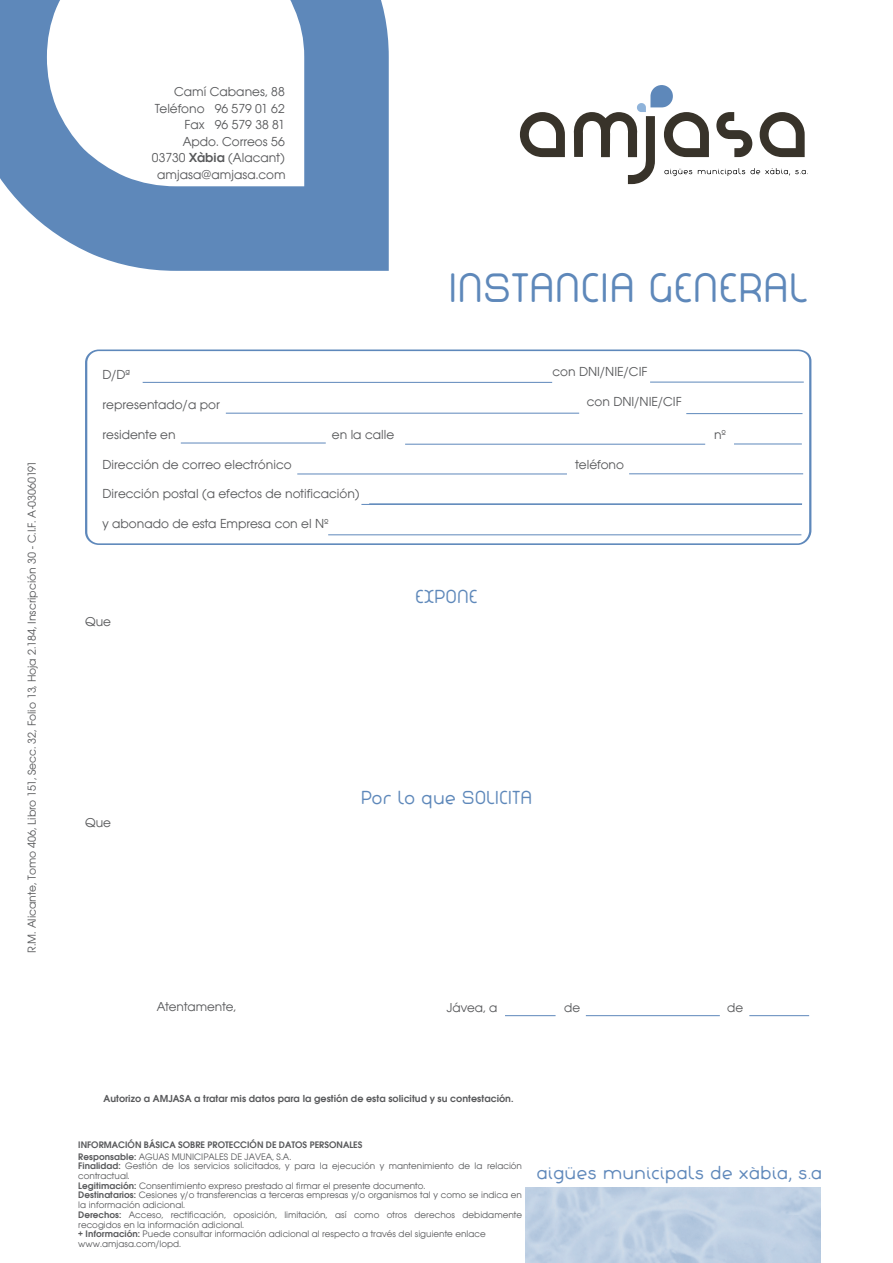
<style>
.page{position:relative;width:893px;height:1263px;background:#fff}
.page>*{position:absolute;margin:0;border:0;box-sizing:border-box;transform-origin:0 0}
.t1{font:36px "Lachata";color:#5e88ba}
.t2{font:16.5px "Lachata";color:#5e88ba}
.t3{font:16.35px "Lachata";color:#6089bb}
.t4{font:13.5px/16.5px "Avant Garde ITC";color:#57585a;text-align:right}
.t5{font:13.35px "Avant Garde ITC";color:#57585a}
.t6{font:12px "Avant Garde ITC";color:#57585a}
.t7{font:600 10.5px "Avant Garde ITC";color:#58595b}
.t8{font:9.75px/9.8px "Avant Garde ITC";color:#58595b}
.t9{font:9.75px/11.7px "Avant Garde ITC";color:#58595b}
.s1{font-weight:600}
.s2{font-weight:400}
.s3{font-style:inherit}
</style>
<div class="page">
<svg style="left:85px;top:349px;width:727px;height:196px"></svg>
<svg style="left:0;top:0;width:389px;height:271px;fill:#5e88ba"></svg>
<svg style="left:520px;top:112px;width:45px;height:45px"></svg>
<svg style="left:573px;top:85px;width:235px;height:99px"></svg>
<hr style="left:505px;top:1015px;width:51px;height:1px;background:#5e88bb">
<hr style="left:586px;top:1015px;width:134px;height:1px;background:#5e88bb">
<hr style="left:749px;top:1015px;width:60px;height:1px;background:#5e88bb">
<hr style="left:143px;top:382px;width:409px;height:1px;background:#5e88bb">
<hr style="left:226px;top:413px;width:353px;height:1px;background:#5e88bb">
<hr style="left:181px;top:443px;width:145px;height:1px;background:#5e88bb">
<hr style="left:405px;top:444px;width:300px;height:1px;background:#5e88bb">
<hr style="left:297px;top:474px;width:270px;height:1px;background:#5e88bb">
<hr style="left:734px;top:443px;width:68px;height:1px;background:#5e88bb">
<hr style="left:629px;top:473px;width:174px;height:1px;background:#5e88bb">
<hr style="left:361px;top:504px;width:441px;height:1px;background:#5e88bb">
<hr style="left:328px;top:534px;width:473px;height:1px;background:#5e88bb">
<hr style="left:650px;top:382px;width:154px;height:1px;background:#5e88bb">
<hr style="left:686px;top:413px;width:116px;height:1px;background:#5e88bb">
<p class="t6" style="left:25px;top:953px;width:494px;rotate:-90deg">R.M. Alicante, Tomo 406, Libro 151, Secc. 32, Folio 13, Hoja 2.184, Inscripción 30 - C.I.F. A-03060191</p>
<h3 class="t4" style="left:152px;top:84px;width:134px">Camí Cabanes, 88<br>Teléfono 96 579 01 62<br>Fax 96 579 38 81<br>Apdo. Correos 56<br>03730 <span class="s1">Xàbia</span> (Alacant)</h3>
<h3 class="t4" style="left:157px;top:166px;width:130px">amjasa@amjasa.com</h3>
<h1 class="t1" style="left:448px;top:264px;width:361px">INSTANCIA GENERAL</h1>
<h3 class="t4" style="left:102px;top:366px;width:29px">D/Dª</h3>
<h3 class="t4" style="left:102px;top:396px;width:119px">representado/a por</h3>
<h3 class="t4" style="left:102px;top:426px;width:75px">residente en</h3>
<h3 class="t4" style="left:332px;top:426px;width:64px">en la calle</h3>
<h3 class="t4" style="left:102px;top:456px;width:191px">Dirección de correo electrónico</h3>
<h3 class="t4" style="left:103px;top:485px;width:259px">Dirección postal (a efectos de notificación)</h3>
<h3 class="t4" style="left:102px;top:515px;width:228px">y abonado de esta Empresa con el Nº</h3>
<h3 class="t4" style="left:85px;top:613px;width:28px">Que</h3>
<h2 class="t2" style="left:415px;top:585px;width:64px">EXPONE</h2>
<h3 class="t4" style="left:553px;top:363px;width:96px">con DNI/NIE/CIF</h3>
<h3 class="t4" style="left:587px;top:393px;width:96px">con DNI/NIE/CIF</h3>
<h3 class="t4" style="left:576px;top:456px;width:50px">teléfono</h3>
<h3 class="t4" style="left:714px;top:427px;width:14px">nº</h3>
<h3 class="t4" style="left:85px;top:814px;width:28px">Que</h3>
<h3 class="t5" style="left:157px;top:999px;width:81px">Atentamente,</h3>
<h2 class="t2" style="left:361px;top:786px;width:173px">Por lo que SOLICITA</h2>
<h3 class="t5" style="left:447px;top:1000px;width:52px">Jávea, a</h3>
<h3 class="t5" style="left:564px;top:1000px;width:18px">de</h3>
<h3 class="t5" style="left:727px;top:1000px;width:18px">de</h3>
<p class="t7" style="left:103px;top:1093px;width:412px"><span class="s2">Autorizo a AMJASA a tratar mis datos para la</span> gestión de esta solicitud y su contestación.</p>
<p class="t9" style="left:78px;top:1139px;width:286px">INFORMACIÓN BÁSICA SOBRE PROTECCIÓN DE DATOS PERSONALES<br>Responsable: <span class="s3">AGUAS MUNICIPALES DE JAVEA, S.A.</span></p>
<p class="t8" style="left:78px;top:1161px;width:445px"><span class="s3">Finalidad:</span> Gestión de los servicios solicitados, y para la ejecución y mantenimiento de la relación contractual.<br><span class="s3">Legitimación:</span> Consentimiento expreso prestado al firmar el presente documento.<br><span class="s3">Destinatarios:</span> Cesiones y/o transferencias a terceras empresas y/o organismos tal y como se indica en la información adicional.<br><span class="s3">Derechos:</span> Acceso, rectificación, oposición, limitación, así como otros derechos debidamente recogidos en la información adicional.<br><span class="s3">+ Información:</span> Puede consultar información adicional al respecto a través del siguiente enlace www.amjasa.com/lopd.</p>
<h3 class="t3" style="left:536px;top:1161px;width:287px">aigües municipals de xàbia, s.a</h3>
</div>
